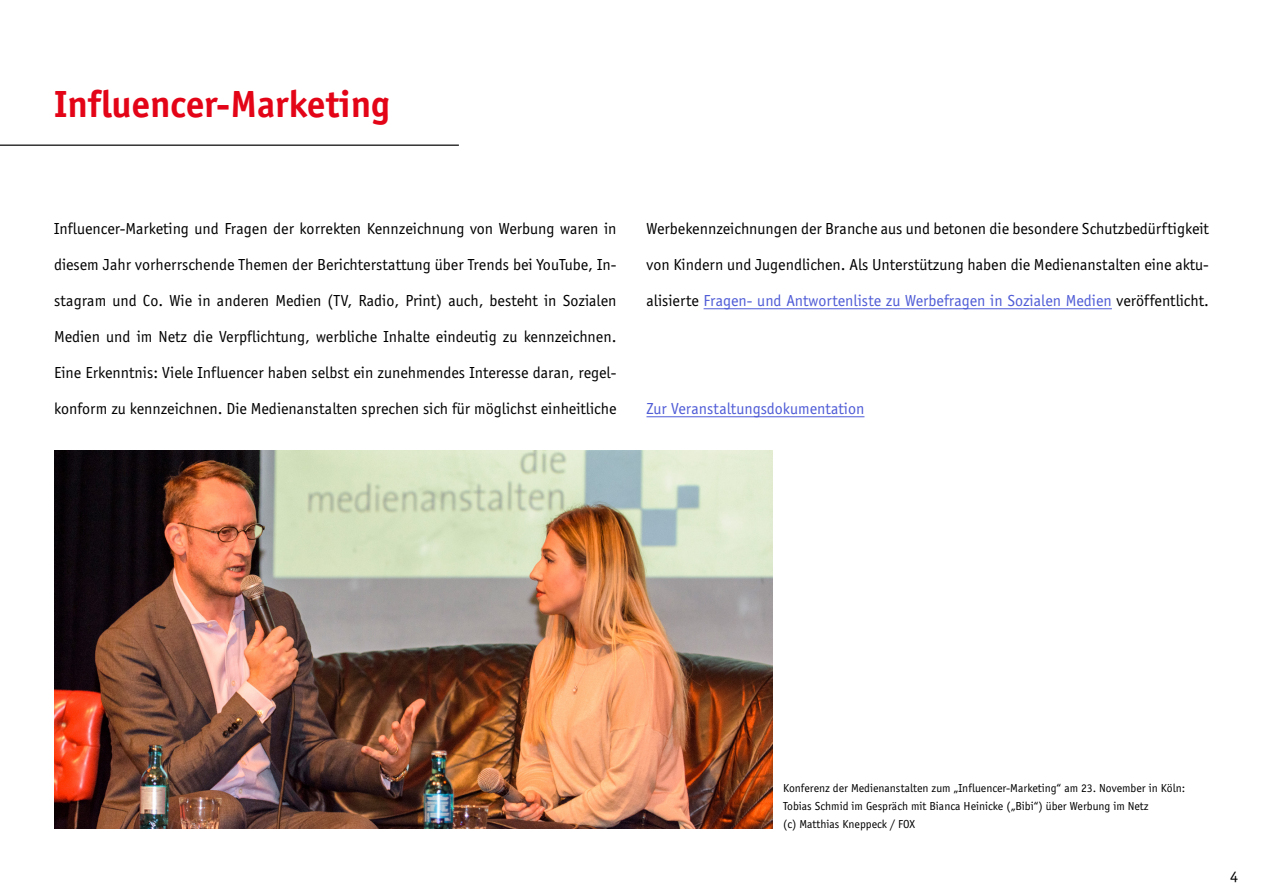
<style>
.page{position:relative;width:1263px;height:893px;background:#fff}
.page>*{position:absolute;margin:0;border:0;box-sizing:border-box;transform-origin:0 0}
.t1{font:700 39px "Officina Sans EFTU";color:#e30517}
.t2{font:16.5px/36px "Officina Sans EFTU";color:#000;text-align:justify}
.t3{font:16.5px "Officina Sans EFTU";color:#4f5cd6}
.t4{font:12px/18px "Officina Sans EFTU";color:#000}
.s1{color:#4f5cd6}
</style>
<div class="page">
<hr style="left:0;top:144px;width:459px;height:2px;background:#333">
<hr style="left:704px;top:308px;width:408px;height:1px;background:#4f5cd6">
<hr style="left:646px;top:416px;width:218px;height:1px;background:#4f5cd6">
<img style="left:54px;top:450px;width:718px;height:378px">
<h1 class="t1" style="left:54px;top:81px;width:337px">Influencer-Marketing</h1>
<p class="t2" style="left:54px;top:211px;width:564px">Influencer-Marketing und Fragen der korrekten Kennzeichnung von Werbung waren in diesem Jahr vorherrschende Themen der Berichterstattung über Trends bei YouTube, In&shy;stagram und Co. Wie in anderen Medien (TV, Radio, Print) auch, besteht in Sozialen Medien und im Netz die Verpflichtung, werbliche Inhalte eindeutig zu kennzeichnen.<br>Eine Erkenntnis: Viele Influencer haben selbst ein zunehmendes Interesse daran, regel&shy;konform zu kennzeichnen. Die Medienanstalten sprechen sich für möglichst einheitliche</p>
<p class="t2" style="left:646px;top:211px;width:564px">Werbekennzeichnungen der Branche aus und betonen die besondere Schutzbedürftigkeit von Kindern und Jugendlichen. Als Unterstützung haben die Medienanstalten eine aktu&shy;alisierte <span class="s1">Fragen- und Antwortenliste zu Werbefragen in Sozialen Medien</span> veröffentlicht.</p>
<p class="t3" style="left:646px;top:399px;width:219px">Zur Veranstaltungsdokumentation</p>
<p class="t4" style="left:783px;top:779px;width:404px">Konferenz der Medienanstalten zum „Influencer-Marketing“ am 23. November in Köln:<br>Tobias Schmid im Gespräch mit Bianca Heinicke („Bibi“) über Werbung im Netz<br>(c) Matthias Kneppeck / FOX</p>
<p class="t2" style="left:1230px;top:859px;width:10px">4</p>
</div>
